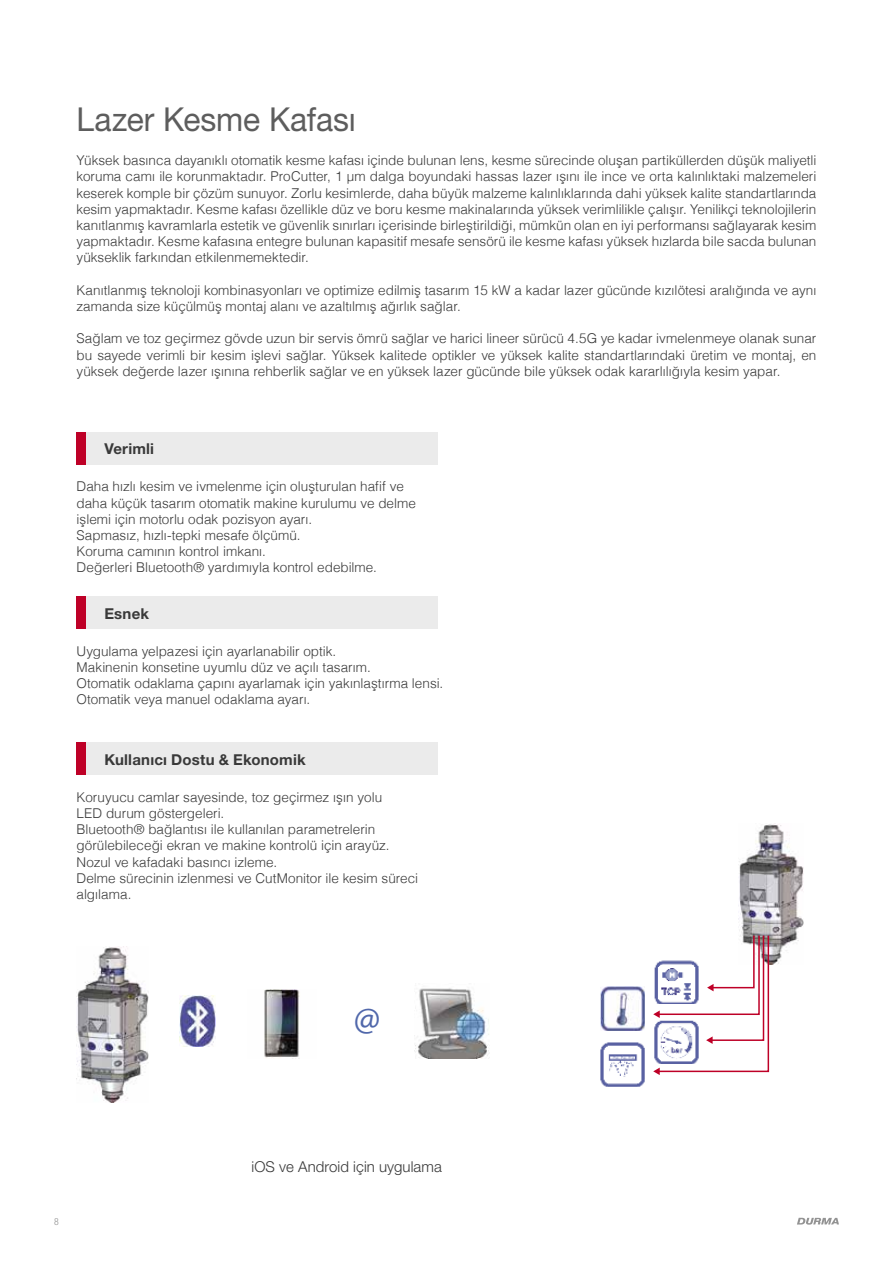
<style>
.page{position:relative;width:893px;height:1263px;background:#fff}
.page>*{position:absolute;margin:0;border:0;box-sizing:border-box;transform-origin:0 0}
.t1{font:700 36px "Arial";color:#5168ab}
.t2{font:33px "Helvetica Neue LT Pro";letter-spacing:-.005em;color:#5d5d5d;scale:.96 1}
.t3{font:700 15px "Helvetica Neue LT Pro";letter-spacing:.015em;color:#393939}
.t4{font:300 15px "Helvetica Neue LT Pro";letter-spacing:.005em;color:#393939}
.t5{font:300 13.5px/16.2px "Helvetica";color:#393939}
.t6{font:300 condensed 9.75px "Helvetica Neue LT Pro";color:#939393}
</style>
<div class="page">
<div style="left:86px;top:432px;width:351px;height:33px;background:#ebebeb"></div>
<div style="left:77px;top:432px;width:9px;height:33px;background:#be0027"></div>
<div style="left:86px;top:596px;width:351px;height:33px;background:#ebebeb"></div>
<div style="left:77px;top:596px;width:9px;height:33px;background:#be0027"></div>
<div style="left:86px;top:742px;width:351px;height:33px;background:#ebebeb"></div>
<div style="left:77px;top:742px;width:9px;height:33px;background:#be0027"></div>
<img style="left:738px;top:824px;width:65px;height:141px">
<svg style="left:653px;top:934px;width:117px;height:141px"></svg>
<img style="left:77px;top:947px;width:71px;height:155px">
<img style="left:179px;top:996px;width:36px;height:50px">
<img style="left:414px;top:988px;width:75px;height:70px">
<img style="left:264px;top:990px;width:36px;height:69px">
<img style="left:601px;top:987px;width:44px;height:43px">
<img style="left:655px;top:960px;width:44px;height:44px">
<img style="left:655px;top:1020px;width:44px;height:44px">
<img style="left:601px;top:1042px;width:44px;height:44px">
<svg style="left:797px;top:1218px;width:42px;height:6px"></svg>
<h2 class="t2" style="left:77px;top:100px;width:292px">Lazer Kesme Kafası</h2>
<p class="t5" style="left:77px;top:151px;width:741px;text-align:justify">Yüksek basınca dayanıklı otomatik kesme kafası içinde bulunan lens, kesme sürecinde oluşan partiküllerden düşük maliyetli koruma camı ile korunmaktadır. ProCutter, 1 μm dalga boyundaki hassas lazer ışını ile ince ve orta kalınlıktaki malzemeleri keserek komple bir çözüm sunuyor. Zorlu kesimlerde, daha büyük malzeme kalınlıklarında dahi yüksek kalite standartlarında kesim yapmaktadır. Kesme kafası özellikle düz ve boru kesme makinalarında yüksek verimlilikle çalışır. Yenilikçi teknolojilerin kanıtlanmış kavramlarla estetik ve güvenlik sınırları içerisinde birleştirildiği, mümkün olan en iyi performansı sağlayarak kesim yapmaktadır. Kesme kafasına entegre bulunan kapasitif mesafe sensörü ile kesme kafası yüksek hızlarda bile sacda bulunan yükseklik farkından etkilenmemektedir.</p>
<p class="t5" style="left:77px;top:281px;width:741px">Kanıtlanmış teknoloji kombinasyonları ve optimize edilmiş tasarım 15 kW a kadar lazer gücünde kızılötesi aralığında ve aynı zamanda size küçülmüş montaj alanı ve azaltılmış ağırlık sağlar.</p>
<p class="t5" style="left:77px;top:330px;width:741px;text-align:justify">Sağlam ve toz geçirmez gövde uzun bir servis ömrü sağlar ve harici lineer sürücü 4.5G ye kadar ivmelenmeye olanak sunar bu sayede verimli bir kesim işlevi sağlar. Yüksek kalitede optikler ve yüksek kalite standartlarındaki üretim ve montaj, en yüksek değerde lazer ışınına rehberlik sağlar ve en yüksek lazer gücünde bile yüksek odak kararlılığıyla kesim yapar.</p>
<p class="t3" style="left:104px;top:440px;width:51px">Verimli</p>
<p class="t5" style="left:77px;top:477px;width:341px">Daha hızlı kesim ve ivmelenme için oluşturulan hafif ve daha küçük tasarım otomatik makine kurulumu ve delme işlemi için motorlu odak pozisyon ayarı.<br>Sapmasız, hızlı-tepki mesafe ölçümü.<br>Koruma camının kontrol imkanı.<br>Değerleri Bluetooth® yardımıyla kontrol edebilme.</p>
<p class="t3" style="left:104px;top:604px;width:46px">Esnek</p>
<p class="t5" style="left:77px;top:642px;width:368px">Uygulama yelpazesi için ayarlanabilir optik.<br>Makinenin konsetine uyumlu düz ve açılı tasarım.<br>Otomatik odaklama çapını ayarlamak için yakınlaştırma lensi.<br>Otomatik veya manuel odaklama ayarı.</p>
<p class="t3" style="left:104px;top:750px;width:203px">Kullanıcı Dostu &amp; Ekonomik</p>
<p class="t5" style="left:77px;top:788px;width:343px">Koruyucu camlar sayesinde, toz geçirmez ışın yolu<br>LED durum göstergeleri.<br>Bluetooth® bağlantısı ile kullanılan parametrelerin görülebileceği ekran ve makine kontrolü için arayüz.<br>Nozul ve kafadaki basıncı izleme.<br>Delme sürecinin izlenmesi ve CutMonitor ile kesim süreci algılama.</p>
<h1 class="t1" style="left:354px;top:996px;width:28px">@</h1>
<p class="t6" style="left:54px;top:1215px;width:6px">8</p>
<p class="t4" style="left:252px;top:1157px;width:192px">iOS ve Android için uygulama</p>
</div>
